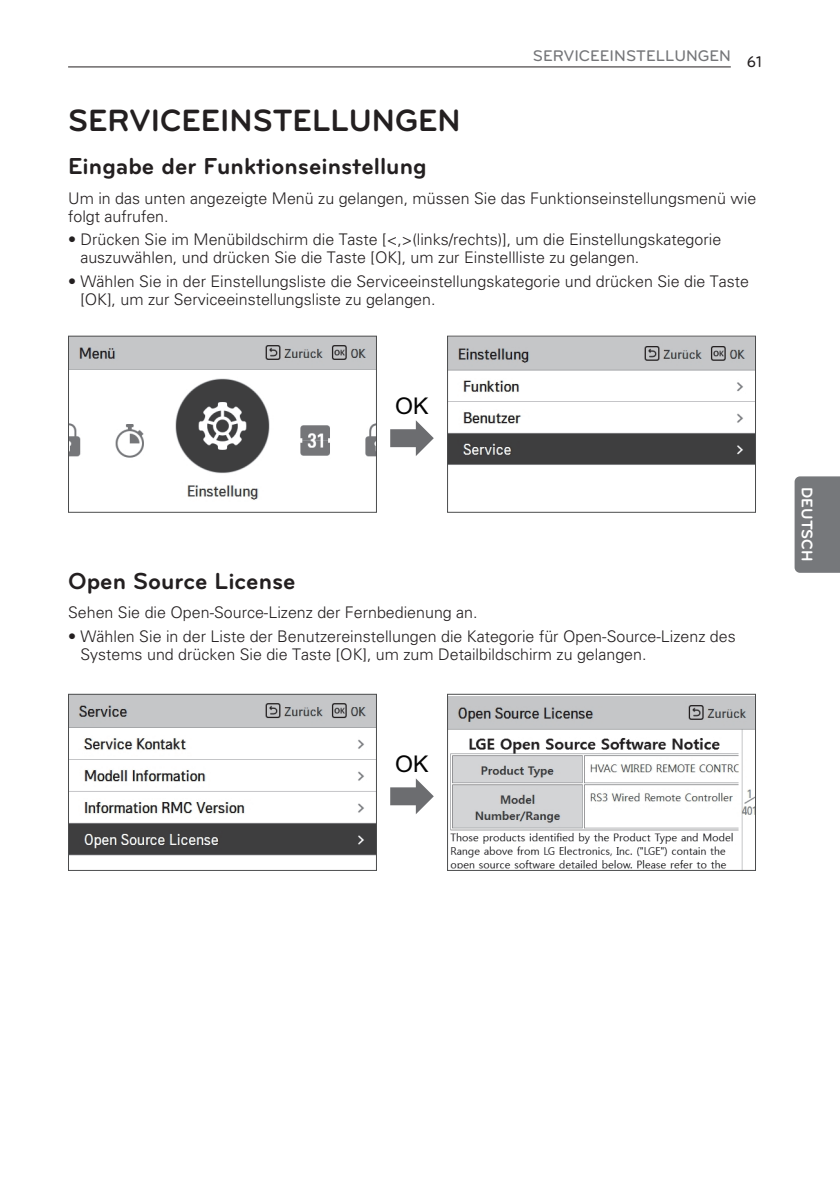
<style>
.page{position:relative;width:840px;height:1191px;background:#fff}
.page>*{position:absolute;margin:0;border:0;box-sizing:border-box;transform-origin:0 0}
.t1{font:700 32px "Bryant LG";color:#231f20}
.t2{font:700 24px "Bryant LG";color:#231f20}
.t3{font:23px "Arial";color:#030303}
.t4{font:300 16px/18px "Univers";color:#231f20}
.t5{font:500 16px "Bryant LG";color:#757679}
.t6{font:700 16px "Bryant LG";color:#fff}
.t7{font:500 16px "Bryant LG";color:#231f20;scale:.9 1}
</style>
<div class="page">
<hr style="left:68px;top:67px;width:662px;height:1px;background:#231f20">
<div style="left:794px;top:476px;width:45px;height:97px;background:#76787b"></div>
<img style="left:449px;top:338px;width:304px;height:127px">
<div style="left:447px;top:336px;width:308px;height:177px;border:1px solid #4b4c4d"></div>
<svg style="left:390px;top:420px;width:43px;height:36px"></svg>
<img style="left:70px;top:338px;width:304px;height:162px">
<div style="left:68px;top:336px;width:308px;height:177px;border:1px solid #4b4c4d"></div>
<img style="left:449px;top:696px;width:304px;height:173px">
<div style="left:447px;top:694px;width:308px;height:177px;border:1px solid #4b4c4d"></div>
<svg style="left:390px;top:778px;width:43px;height:36px"></svg>
<img style="left:70px;top:696px;width:304px;height:160px">
<div style="left:68px;top:694px;width:308px;height:177px;border:1px solid #4b4c4d"></div>
<p class="t5" style="left:532px;top:47px;width:199px">SERVICEEINSTELLUNGEN</p>
<p class="t7" style="left:746px;top:52px;width:18px">61</p>
<h1 class="t1" style="left:68px;top:109px;width:394px">SERVICEEINSTELLUNGEN</h1>
<h2 class="t2" style="left:68px;top:158px;width:360px">Eingabe der Funktionseinstellung</h2>
<p class="t4" style="left:68px;top:190px;width:689px">Um in das unten angezeigte Menü zu gelangen, müssen Sie das Funktionseinstellungsmenü wie folgt aufrufen.</p>
<p class="t4" style="left:80px;top:232px;width:642px;text-indent:-12px">• Drücken Sie im Menübildschirm die Taste [&lt;,&gt;(links/rechts)], um die Einstellungskategorie auszuwählen, und drücken Sie die Taste [OK], um zur Einstellliste zu gelangen.</p>
<p class="t4" style="left:80px;top:274px;width:669px;text-indent:-12px">• Wählen Sie in der Einstellungsliste die Serviceeinstellungskategorie und drücken Sie die Taste [OK], um zur Serviceeinstellungsliste zu gelangen.</p>
<h3 class="t3" style="left:395px;top:397px;width:35px">OK</h3>
<h2 class="t2" style="left:68px;top:572px;width:229px">Open Source License</h2>
<p class="t4" style="left:68px;top:605px;width:411px">Sehen Sie die Open-Source-Lizenz der Fernbedienung an.</p>
<p class="t4" style="left:80px;top:628px;width:656px;text-indent:-12px">• Wählen Sie in der Liste der Benutzereinstellungen die Kategorie für Open-Source-Lizenz des<br>Systems und drücken Sie die Taste [OK], um zum Detailbildschirm zu gelangen.</p>
<h3 class="t3" style="left:395px;top:755px;width:35px">OK</h3>
<p class="t6" style="left:812px;top:487px;width:76px;rotate:90deg">DEUTSCH</p>
</div>
